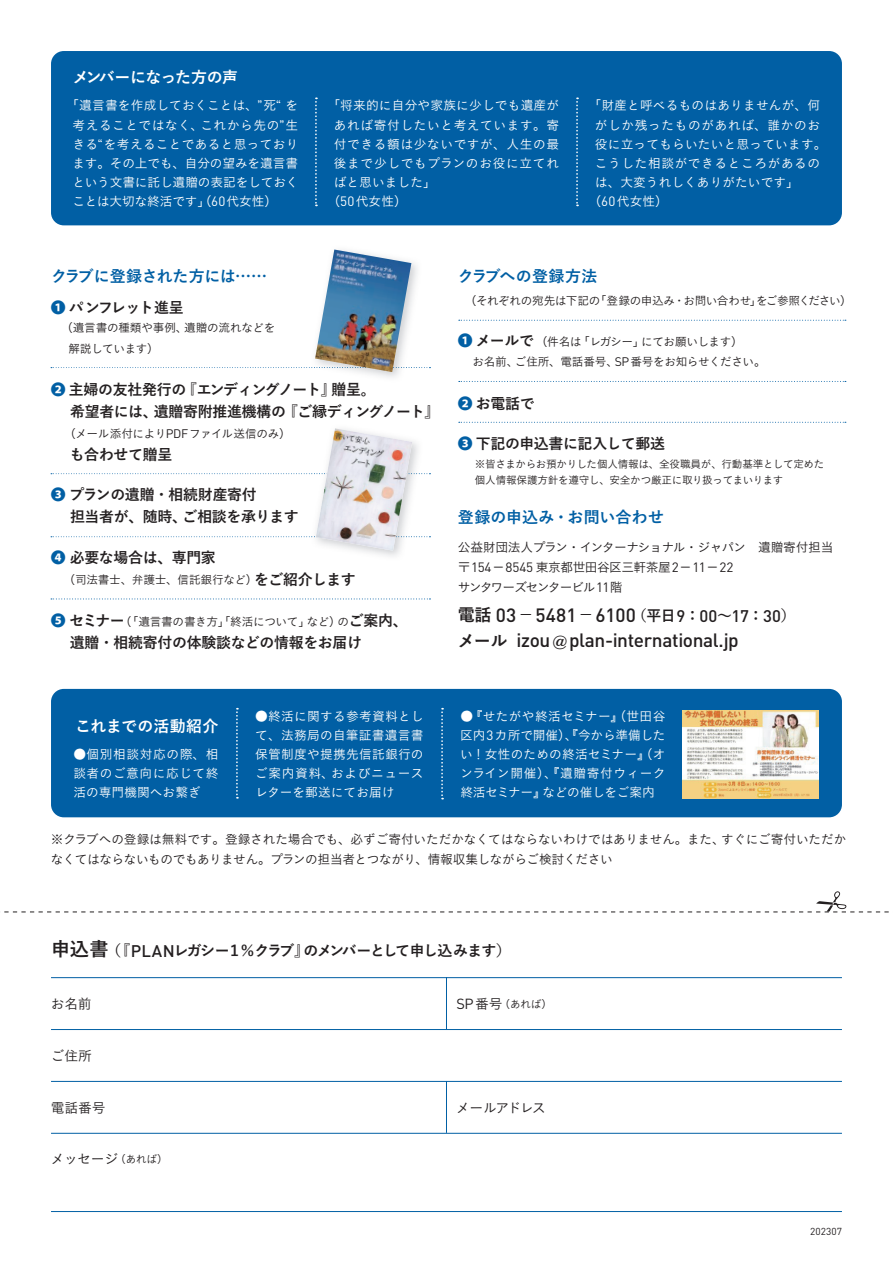
<style>
.page{position:relative;width:893px;height:1263px;background:#fff}
.page>*{position:absolute;margin:0;border:0;box-sizing:border-box;transform-origin:0 0}
.t1{font:700 19.2px "Yu Go";color:#231f20}
.t2{font:500 19.05px "DINOT";letter-spacing:-.02em;color:#231f20}
.t3{font:500 19.05px "DINOT";letter-spacing:.01em;color:#231f20}
.t4{font:700 16.95px "Yu Go";color:#231f20}
.t5{font:500 16.65px "DINOT";letter-spacing:.01em;color:#231f20}
.t6{font:700 15.9px "Yu Go";color:#015fa4}
.t7{font:700 15.9px "Yu Go";letter-spacing:-.02em;color:#015fa4}
.t8{font:700 15.9px "Yu Go";letter-spacing:-.025em;color:#fff}
.t9{font:700 15.9px "Yu Go";letter-spacing:.01em;color:#fff}
.t10{font:700 14.85px/22.4px "Yu Go";letter-spacing:-.02em;color:#231f20}
.t11{font:700 14.85px "Yu Go";letter-spacing:-.07em;color:#231f20}
.t12{font:700 14.85px "Yu Go";letter-spacing:-.085em;color:#231f20}
.t13{font:700 14.85px "Yu Go";letter-spacing:-.055em;color:#231f20}
.t14{font:700 14.85px "Yu Go";letter-spacing:-.045em;color:#231f20}
.t15{font:14.55px "DINOT";color:#231f20}
.t16{font:13.8px "Koburina Go Std W3";letter-spacing:-.025em;color:#231f20}
.t17{font:13.8px "Koburina Go Std W3";letter-spacing:-.105em;color:#231f20}
.t18{font:12.75px/19.2px "Koburina Go Std W3";letter-spacing:.015em;color:#fff;text-align:right}
.t19{font:12.75px/19.6px "Koburina Go Std W3";letter-spacing:-.035em;color:#231f20}
.t20{font:12.75px/19.2px "Koburina Go Std W3";letter-spacing:-.01em;color:#fff}
.t21{font:12.75px "Koburina Go Std W3";letter-spacing:.045em;color:#fff}
.t22{font:12.75px "Koburina Go Std W3";letter-spacing:-.02em;color:#fff}
.t23{font:12.75px "Koburina Go Std W3";letter-spacing:.035em;color:#fff}
.t24{font:12.75px "Koburina Go Std W3";letter-spacing:.05em;color:#fff}
.t25{font:12.75px "Koburina Go Std W3";letter-spacing:.04em;color:#fff}
.t26{font:12.75px "Koburina Go Std W3";letter-spacing:-.015em;color:#231f20}
.t27{font:12.75px "Koburina Go Std W3";letter-spacing:-.025em;color:#fff}
.t28{font:11.7px/20.1px "Koburina Go Std W3";letter-spacing:-.03em;color:#231f20}
.t29{font:11.7px "Koburina Go Std W3";letter-spacing:-.05em;color:#231f20}
.t30{font:10.65px/15.9px "Koburina Go Std W3";letter-spacing:-.025em;color:#231f20}
.t31{font:10.05px "DINOT";letter-spacing:.01em;color:#231f20}
.s1{font-family:"DINOT";font-size:13.35px}
.s2{font-family:"Koz Go Pro";color:#015fa4}
.s3{font-family:"DINOT";font-size:12.3px}
.s4{font-family:"Koburina Go Std W3";font-weight:400;font-size:11.7px}
.s5{font-family:"Yu Go";font-weight:700;font-size:16.95px}
.s6{font-family:"Yu Go";font-weight:700;font-size:14.85px}
.s7{font-family:"Koburina Go Std W3";font-size:13.8px}
</style>
<div class="page">
<svg style="left:51px;top:367px;width:379px;height:1px"></svg>
<svg style="left:459px;top:320px;width:387px;height:1px"></svg>
<svg style="left:459px;top:381px;width:387px;height:1px"></svg>
<svg style="left:459px;top:422px;width:387px;height:1px"></svg>
<svg style="left:51px;top:598px;width:379px;height:1px"></svg>
<div style="left:51px;top:689px;width:791px;height:128px;background:#015fa4;border-radius:13px"></div>
<hr style="left:51px;top:1211px;width:791px;height:1px;background:#015fa4">
<hr style="left:51px;top:1133px;width:791px;height:1px;background:#015fa4">
<hr style="left:51px;top:1081px;width:791px;height:1px;background:#015fa4">
<hr style="left:51px;top:1029px;width:791px;height:1px;background:#015fa4">
<hr style="left:51px;top:977px;width:791px;height:1px;background:#015fa4">
<hr style="left:446px;top:977px;width:1px;height:52px;background:#015fa4">
<hr style="left:446px;top:1081px;width:1px;height:52px;background:#015fa4">
<svg style="left:4px;top:891px;width:885px;height:21px"></svg>
<img style="left:310px;top:262px;width:107px;height:115px">
<img style="left:311px;top:382px;width:48px;height:1px">
<img style="left:315px;top:249px;width:96px;height:123px">
<svg style="left:51px;top:439px;width:379px;height:105px"></svg>
<img style="left:316px;top:428px;width:96px;height:123px">
<svg style="left:236px;top:708px;width:2px;height:91px"></svg>
<svg style="left:441px;top:708px;width:2px;height:91px"></svg>
<div style="left:51px;top:51px;width:791px;height:174px;background:#015fa4;border-radius:13px"></div>
<svg style="left:315px;top:97px;width:2px;height:109px"></svg>
<svg style="left:576px;top:97px;width:2px;height:109px"></svg>
<img style="left:683px;top:710px;width:135px;height:88px">
<p class="t8" style="left:73px;top:68px;width:167px">メンバーになった方の声</p>
<p class="t18" style="left:66px;top:96px;width:234px">「遺言書を作成しておくことは、”死“ をこれから先の生”</p>
<p class="t20" style="left:72px;top:115px;width:228px">考えることではなく、<br>きる“を考えることであると思っております。その上でも、自分の望みを遺言書という文書に託し遺贈の表記をしておくことは大切な終活です」（<span class="s1">60</span>代女性(</p>
<p class="t7" style="left:51px;top:267px;width:217px">クラブに登録された方には......</p>
<p class="t14" style="left:51px;top:299px;width:134px"><span class="s2">❶</span> パンフレット進呈</p>
<p class="t28" style="left:68px;top:318px;width:121px;text-indent:-7px">（遺言書の種類や事例、解説しています(</p>
<p class="t28" style="left:184px;top:318px;width:93px">遺贈の流れなどを</p>
<p class="t18" style="left:327px;top:96px;width:233px">「将来的に自分や家族に少しでも遺産が</p>
<p class="t21" style="left:334px;top:115px;width:227px">あれば寄付したいと考えています。寄</p>
<p class="t21" style="left:334px;top:134px;width:227px">付できる額は少ないですが、人生の最</p>
<p class="t24" style="left:334px;top:153px;width:227px">後まで少しでもプランのお役に立てれ</p>
<p class="t18" style="left:334px;top:172px;width:104px">ばと思いました「</p>
<p class="t18" style="left:327px;top:191px;width:81px">（<span class="s1">50</span>代女性(</p>
<p class="t18" style="left:588px;top:96px;width:233px">「財産と呼べるものはありませんが、何</p>
<p class="t21" style="left:595px;top:115px;width:227px">がしか残ったものがあれば、誰かのお</p>
<p class="t18" style="left:595px;top:134px;width:233px">役に立ってもらいたいと思っています。</p>
<p class="t25" style="left:595px;top:153px;width:227px">こうした相談ができるところがあるの</p>
<p class="t18" style="left:595px;top:172px;width:206px">は、大変うれしくありがたいです「</p>
<p class="t18" style="left:588px;top:191px;width:81px">（<span class="s1">60</span>代女性(</p>
<p class="t6" style="left:458px;top:267px;width:141px">クラブへの登録方法</p>
<p class="t29" style="left:683px;top:291px;width:170px">お問い合わせをご参照ください(</p>
<p class="t28" style="left:465px;top:290px;width:137px">（それぞれの宛先は下記の</p>
<p class="t28" style="left:595px;top:290px;width:92px">「登録の申込み・</p>
<p class="t28" style="left:750px;top:290px;width:13px">」</p>
<p class="t10" style="left:458px;top:330px;width:78px"><span class="s2">❶</span> メールで</p>
<p class="t28" style="left:536px;top:331px;width:47px">（件名は</p>
<p class="t28" style="left:578px;top:331px;width:68px">「レガシー」</p>
<p class="t28" style="left:641px;top:331px;width:103px">にてお願いします(</p>
<p class="t12" style="left:182px;top:381px;width:155px">『エンディングノート』</p>
<p class="t10" style="left:51px;top:378px;width:137px"><span class="s2">❷</span> 主婦の友社発行の</p>
<p class="t10" style="left:332px;top:378px;width:46px">贈呈。</p>
<p class="t13" style="left:283px;top:403px;width:158px">『ご縁ディングノート『</p>
<p class="t10" style="left:70px;top:401px;width:89px">希望者には、</p>
<p class="t28" style="left:64px;top:423px;width:228px">（メール添付により<span class="s3">PDF</span>ファイル送信のみ(</p>
<p class="t10" style="left:70px;top:443px;width:104px">も合わせて贈呈</p>
<p class="t10" style="left:183px;top:484px;width:118px;text-indent:-132px"><span class="s2">❸</span> プランの遺贈・相続財産寄付<br>ご相談を承ります</p>
<p class="t10" style="left:154px;top:401px;width:134px">遺贈寄附推進機構の</p>
<p class="t10" style="left:70px;top:506px;width:118px">担当者が、随時、</p>
<p class="t10" style="left:51px;top:546px;width:166px"><span class="s2">❹</span> 必要な場合は、専門家</p>
<p class="t10" style="left:254px;top:569px;width:103px">をご紹介します</p>
<p class="t28" style="left:64px;top:569px;width:196px">（司法書士、弁護士、信託銀行など）</p>
<p class="t10" style="left:338px;top:609px;width:71px"><span class="s4">の</span>ご案内、</p>
<p class="t10" style="left:70px;top:609px;width:294px;text-indent:-19px"><span class="s2">❺</span> セミナー<br>遺贈・相続寄付の体験談などの情報をお届け</p>
<p class="t28" style="left:120px;top:611px;width:192px">（「遺言書の書き方」「終活について」</p>
<p class="t28" style="left:307px;top:611px;width:36px">など）</p>
<p class="t9" style="left:75px;top:717px;width:145px">これまでの活動紹介</p>
<p class="t18" style="left:73px;top:744px;width:147px;text-align:justify">●個別相談対応の際、相談者のご意向に応じて終活の専門機関へお繋ぎ</p>
<p class="t18" style="left:255px;top:706px;width:170px">●終活に関する参考資料として、法務局の自筆証書遺言書保管制度や提携先信託銀行のおよびニュース</p>
<p class="t18" style="left:255px;top:764px;width:141px;text-align:left">ご案内資料、<br>レターを郵送にてお届け</p>
<p class="t28" style="left:515px;top:351px;width:105px">ご住所、電話番号、</p>
<p class="t28" style="left:472px;top:351px;width:47px">お名前、</p>
<p class="t10" style="left:458px;top:392px;width:78px"><span class="s2">❷</span> お電話で</p>
<p class="t10" style="left:458px;top:433px;width:209px"><span class="s2">❸</span> 下記の申込書に記入して郵送</p>
<p class="t30" style="left:475px;top:456px;width:351px;text-indent:-17px">　　※皆さまからお預かりした個人情報は、全役職員が、行動基準として定めた個人情報保護方針を遵守し、安全かつ厳正に取り扱ってまいります</p>
<p class="t30" style="left:458px;top:472px;width:21px">　　</p>
<p class="t6" style="left:458px;top:508px;width:208px">登録の申込み・お問い合わせ</p>
<p class="t19" style="left:458px;top:538px;width:377px">公益財団法人プラン・インターナショナル・ジャパン　遺贈寄付担当〒<span class="s1">154</span>－<span class="s1">8545</span> 東京都世田谷区三軒茶屋<span class="s1">2</span>－<span class="s1">11</span>－<span class="s1">22<br></span>サンタワーズセンタービル<span class="s1">11</span>階</p>
<p class="t10" style="left:781px;top:605px;width:16px">(</p>
<p class="t28" style="left:615px;top:351px;width:152px"><span class="s3">SP</span>番号をお知らせください。</p>
<h3 class="t4" style="left:458px;top:605px;width:35px">電話</h3>
<p class="t10" style="left:632px;top:605px;width:45px">（平日</p>
<h2 class="t3" style="left:496px;top:603px;width:142px">03<span class="s5">－</span>5481<span class="s5">－</span>6100</h2>
<h3 class="t5" style="left:731px;top:605px;width:51px">17<span class="s6">：</span>30</h3>
<h3 class="t5" style="left:677px;top:605px;width:42px">9<span class="s6">：</span>00</h3>
<p class="t10" style="left:717px;top:605px;width:16px">~</p>
<h3 class="t4" style="left:458px;top:631px;width:51px">メール</h3>
<h2 class="t2" style="left:516px;top:628px;width:35px">izou</h2>
<h2 class="t2" style="left:569px;top:628px;width:171px">plan-international j p.</h2>
<h3 class="t4" style="left:552px;top:633px;width:19px">＠</h3>
<p class="t18" style="left:460px;top:706px;width:207px">●『せたがや終活セミナー』（世田谷</p>
<p class="t22" style="left:460px;top:725px;width:207px">区内<span class="s1">3</span>カ所で開催）、『今から準備した</p>
<p class="t18" style="left:460px;top:744px;width:207px">い！女性のための終活セミナー』（オ</p>
<p class="t23" style="left:460px;top:764px;width:207px">ンライン開催）、『遺贈寄付ウィーク</p>
<p class="t27" style="left:542px;top:783px;width:114px">などの催しをご案内</p>
<p class="t18" style="left:460px;top:783px;width:87px">終活セミナー』</p>
<p class="t19" style="left:51px;top:829px;width:675px;line-height:20.2px">※クラブへの登録は無料です。登録された場合でも、必ずご寄付いただかなくてはならないわけではありません。また、なくてはならないものでもありません。プランの担当者とつながり、情報収集しながらご検討ください</p>
<p class="t26" style="left:721px;top:830px;width:127px">すぐにご寄付いただか</p>
<h1 class="t1" style="left:51px;top:938px;width:59px">申込書</h1>
<p class="t10" style="left:106px;top:940px;width:26px">（『</p>
<p class="t11" style="left:303px;top:942px;width:209px">のメンバーとして申し込みます(</p>
<p class="t10" style="left:227px;top:940px;width:83px">１％クラブ』</p>
<h3 class="t5" style="left:131px;top:940px;width:101px">PLAN<span class="s6">レガシー</span></h3>
<p class="t16" style="left:51px;top:993px;width:42px">お名前</p>
<p class="t15" style="left:456px;top:994px;width:48px">SP<span class="s7">番号</span></p>
<p class="t30" style="left:499px;top:995px;width:54px">（あれば(</p>
<p class="t16" style="left:51px;top:1045px;width:43px">ご住所</p>
<p class="t16" style="left:51px;top:1097px;width:56px">電話番号</p>
<p class="t17" style="left:456px;top:1097px;width:91px">メールアドレス</p>
<p class="t16" style="left:51px;top:1149px;width:69px">メッセージ</p>
<p class="t30" style="left:115px;top:1151px;width:54px">（あれば(</p>
<p class="t31" style="left:810px;top:1225px;width:33px">202307</p>
</div>
